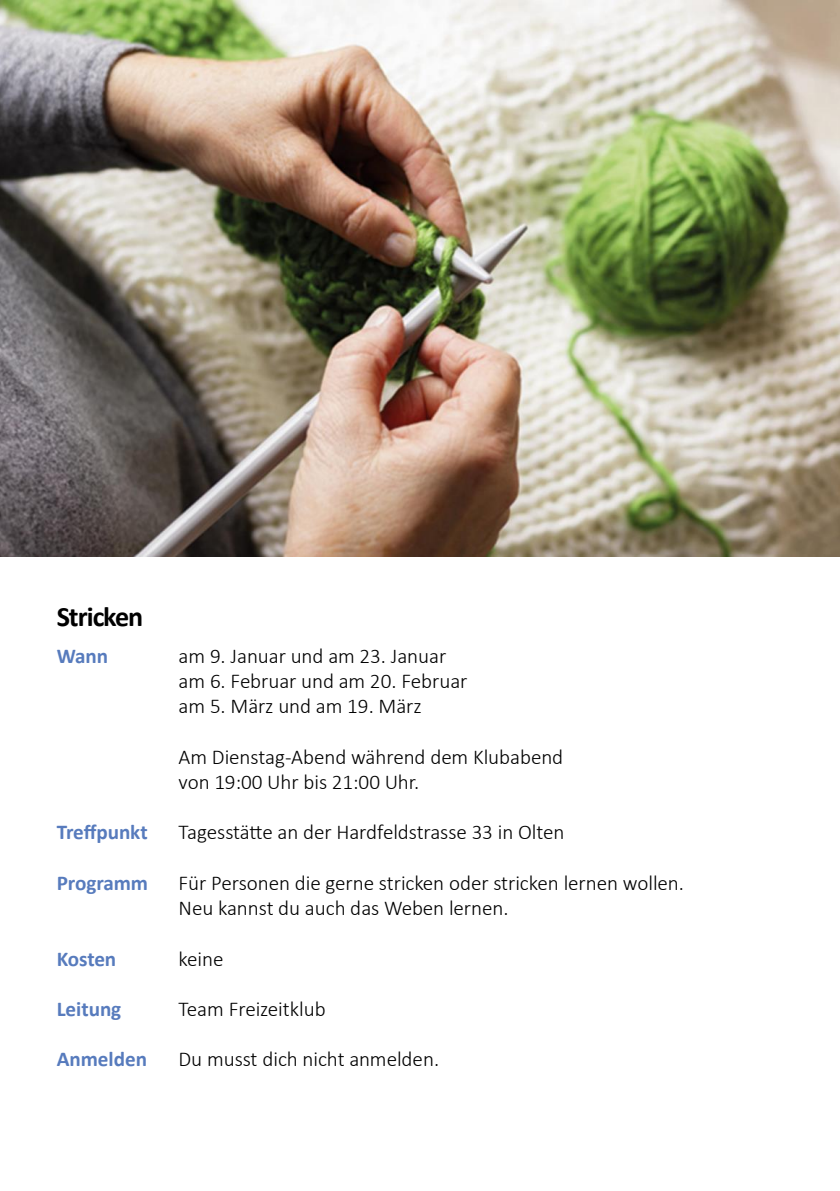
<style>
.page{position:relative;width:840px;height:1191px;background:#fff}
.page>*{position:absolute;margin:0;border:0;box-sizing:border-box;transform-origin:0 0}
.t1{font:700 28px "Calibri";letter-spacing:-.04em;color:#000}
.t2{font:300 21.2px "Calibri";letter-spacing:-.005em;color:#000}
.t3{font:700 21.2px "Calibri";letter-spacing:-.005em;color:#577bbd}
</style>
<div class="page">
<img style="left:0;top:0;width:839px;height:556px">
<h1 class="t1" style="left:57px;top:605px;width:88px">Stricken</h1>
<p class="t3" style="left:57px;top:647px;width:53px">Wann</p>
<p class="t3" style="left:57px;top:823px;width:92px">Treffpunkt</p>
<p class="t3" style="left:57px;top:874px;width:93px">Programm</p>
<p class="t3" style="left:57px;top:949px;width:61px">Kosten</p>
<p class="t3" style="left:57px;top:1000px;width:66px">Leitung</p>
<p class="t3" style="left:57px;top:1050px;width:92px">Anmelden</p>
<p class="t2" style="left:178px;top:647px;width:269px">am 9. Januar und am 23. Januar</p>
<p class="t2" style="left:178px;top:672px;width:290px">am 6. Februar und am 20. Februar</p>
<p class="t2" style="left:178px;top:697px;width:244px">am 5. März und am 19. März</p>
<p class="t2" style="left:178px;top:748px;width:386px">Am Dienstag-Abend während dem Klubabend</p>
<p class="t2" style="left:178px;top:773px;width:242px">von 19:00 Uhr bis 21:00 Uhr.</p>
<p class="t2" style="left:178px;top:823px;width:387px">Tagesstätte an der Hardfeldstrasse 33 in Olten</p>
<p class="t2" style="left:178px;top:874px;width:507px">Für Personen die gerne stricken oder stricken lernen wollen.</p>
<p class="t2" style="left:178px;top:899px;width:331px">Neu kannst du auch das Weben lernen.</p>
<p class="t2" style="left:178px;top:949px;width:46px">keine</p>
<p class="t2" style="left:178px;top:1000px;width:149px">Team Freizeitklub</p>
<p class="t2" style="left:178px;top:1050px;width:262px">Du musst dich nicht anmelden.</p>
</div>
